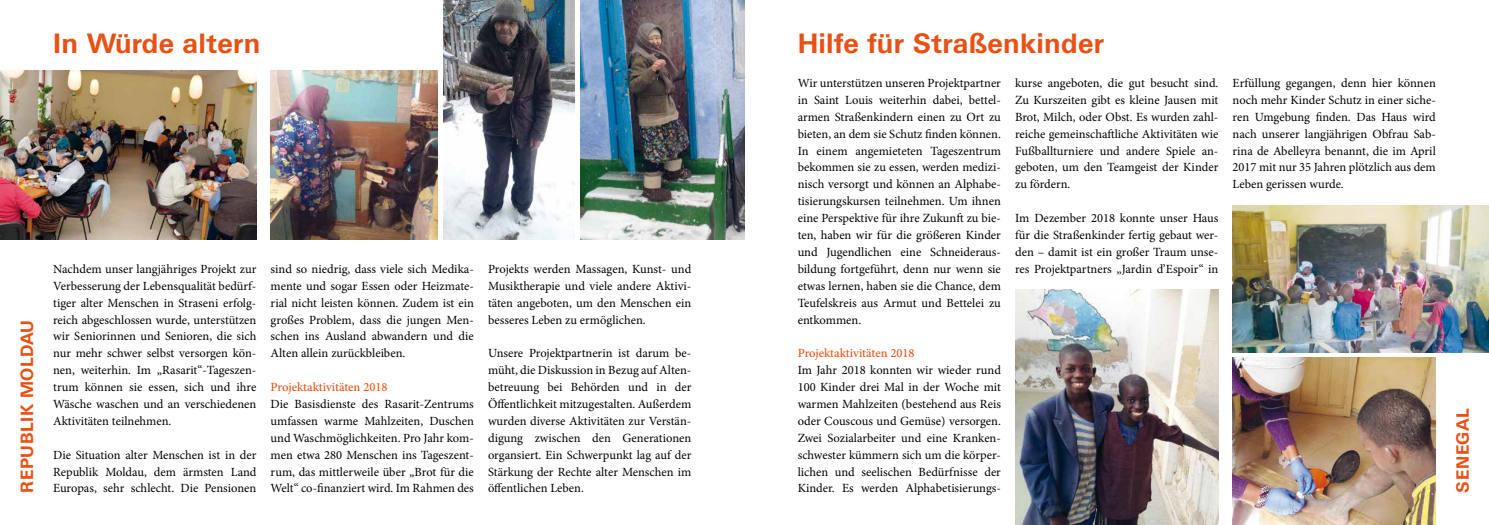
<style>
.page{position:relative;width:1489px;height:525px;background:#fff}
.page>*{position:absolute;margin:0;border:0;box-sizing:border-box;transform-origin:0 0}
.t1{font:700 27.5px "Univers BQ";letter-spacing:.01em;color:#e85113}
.t2{font:700 17.5px "Univers BQ";letter-spacing:.03em;color:#e85113}
.t3{font:12.5px/16.9px "Minion Pro";color:#000;text-align:justify}
.t4{font:500 12.5px "Minion Pro";color:#e85113}
</style>
<div class="page">
<img style="left:0;top:70px;width:256px;height:169px">
<img style="left:1232px;top:205px;width:256px;height:147px">
<img style="left:580px;top:0;width:164px;height:239px">
<img style="left:270px;top:70px;width:168px;height:169px">
<img style="left:1232px;top:357px;width:203px;height:167px">
<img style="left:1015px;top:289px;width:203px;height:235px">
<img style="left:443px;top:0;width:131px;height:239px">
<h2 class="t2" style="left:17px;top:493px;width:175px;rotate:-90deg">REPUBLIK MOLDAU</h2>
<h1 class="t1" style="left:53px;top:28px;width:209px">In Würde altern</h1>
<h1 class="t1" style="left:797px;top:28px;width:308px">Hilfe für Straßenkinder</h1>
<p class="t3" style="left:53px;top:260px;width:205px">Nachdem unser langjähriges Projekt zur Verbesserung der Lebensqualität bedürf&shy;tiger alter Menschen in Straseni erfolg&shy;reich abgeschlossen wurde, unterstützen wir Seniorinnen und Senioren, die sich nur mehr schwer selbst versorgen kön&shy;nen, weiterhin. Im „Rasarit“-Tageszen&shy;trum können sie essen, sich und ihre Wäsche waschen und an verschiedenen Aktivitäten teilnehmen.</p>
<p class="t3" style="left:53px;top:446px;width:205px">Die Situation alter Menschen ist in der Republik Moldau, dem ärmsten Land Europas, sehr schlecht. Die Pensionen</p>
<p class="t3" style="left:270px;top:260px;width:205px">sind so niedrig, dass viele sich Medika&shy;mente und sogar Essen oder Heizmate&shy;rial nicht leisten können. Zudem ist ein großes Problem, dass die jungen Men&shy;schen ins Ausland abwandern und die Alten allein zurückbleiben.</p>
<p class="t4" style="left:270px;top:378px;width:118px">Projektaktivitäten 2018</p>
<p class="t3" style="left:270px;top:395px;width:205px">Die Basisdienste des Rasarit-Zentrums umfassen warme Mahlzeiten, Duschen und Waschmöglichkeiten. Pro Jahr kom&shy;men etwa 280 Menschen ins Tageszent&shy;rum, das mittlerweile über „Brot für die Welt“ co-finanziert wird. Im Rahmen des</p>
<p class="t3" style="left:488px;top:260px;width:205px">Projekts werden Massagen, Kunst- und Musiktherapie und viele andere Aktivi&shy;täten angeboten, um den Menschen ein besseres Leben zu ermöglichen.</p>
<p class="t3" style="left:488px;top:345px;width:205px">Unsere Projektpartnerin ist darum be&shy;müht, die Diskussion in Bezug auf Alten&shy;betreuung bei Behörden und in der Öffentlichkeit mitzugestalten. Außerdem wurden diverse Aktivitäten zur Verstän&shy;digung zwischen den Generationen organsiert. Ein Schwerpunkt lag auf der Stärkung der Rechte alter Menschen im öffentlichen Leben.</p>
<p class="t3" style="left:797px;top:75px;width:205px">Wir unterstützen unseren Projektpartner in Saint Louis weiterhin dabei, bettel&shy;armen Straßenkindern einen zu Ort zu bieten, an dem sie Schutz finden können.<br>In einem angemieteten Tageszentrum bekommen sie zu essen, werden medizi&shy;nisch versorgt und können an Alphabe&shy;tisierungskursen teilnehmen. Um ihnen eine Perspektive für ihre Zukunft zu bie&shy;ten, haben wir für die größeren Kinder und Jugendlichen eine Schneideraus&shy;bildung fortgeführt, denn nur wenn sie etwas lernen, haben sie die Chance, dem Teufelskreis aus Armut und Bettelei zu entkommen.</p>
<p class="t4" style="left:797px;top:344px;width:118px">Projektaktivitäten 2018</p>
<p class="t3" style="left:797px;top:361px;width:205px">Im Jahr 2018 konnten wir wieder rund 100 Kinder drei Mal in der Woche mit warmen Mahlzeiten (bestehend aus Reis oder Couscous und Gemüse) versorgen.<br>Zwei Sozialarbeiter und eine Kranken&shy;schwester kümmern sich um die körper&shy;lichen und seelischen Bedürfnisse der Kinder. Es werden Alphabetisierungs-</p>
<p class="t3" style="left:1015px;top:75px;width:205px">kurse angeboten, die gut besucht sind.<br>Zu Kurszeiten gibt es kleine Jausen mit Brot, Milch, oder Obst. Es wurden zahl&shy;reiche gemeinschaftliche Aktivitäten wie Fußballturniere und andere Spiele an&shy;geboten, um den Teamgeist der Kinder zu fördern.</p>
<p class="t3" style="left:1015px;top:210px;width:205px">Im Dezember 2018 konnte unser Haus für die Straßenkinder fertig gebaut wer&shy;den – damit ist ein großer Traum unse&shy;res Projektpartners „Jardin d’Espoir“ in</p>
<p class="t3" style="left:1232px;top:75px;width:205px">Erfüllung gegangen, denn hier können noch mehr Kinder Schutz in einer siche&shy;ren Umgebung finden. Das Haus wird nach unserer langjährigen Obfrau Sab&shy;rina de Abelleyra benannt, die im April 2017 mit nur 35 Jahren plötzlich aus dem Leben gerissen wurde.</p>
<h2 class="t2" style="left:1452px;top:493px;width:86px;rotate:-90deg">SENEGAL</h2>
</div>
